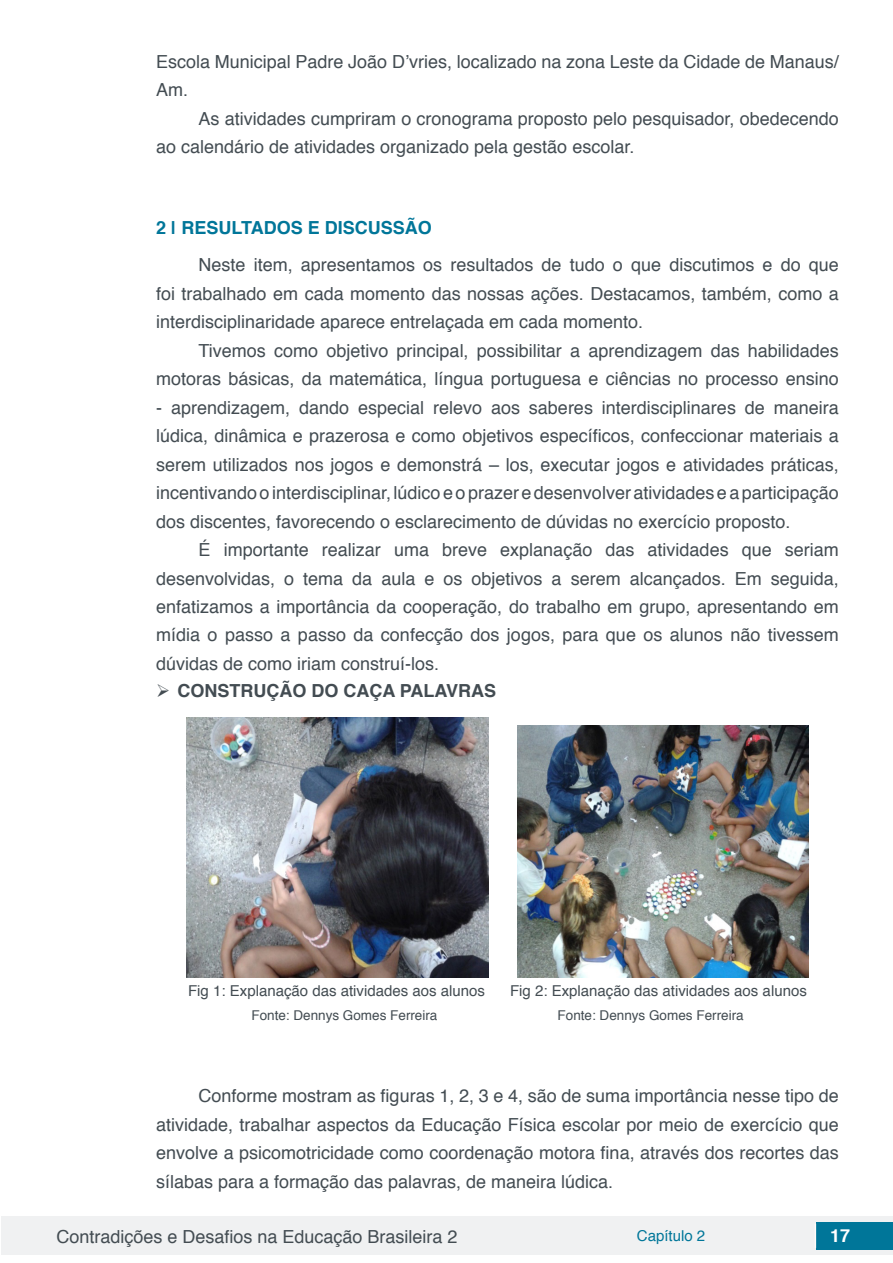
<style>
.page{position:relative;width:893px;height:1263px;background:#fff}
.page>*{position:absolute;margin:0;border:0;box-sizing:border-box;transform-origin:0 0}
.t1{font:18px/28.5px "Helvetica";color:#434c52;text-align:justify}
.t2{font:700 18px "Helvetica";color:#434c52}
.t3{font:700 18px "Helvetica";color:#007699}
.t4{font:700 18px "Helvetica";color:#fff}
.t5{font:15px "Helvetica";color:#434c52}
.t6{font:15px "Helvetica";color:#007699}
.t7{font:13.5px "Helvetica";color:#434c52}
</style>
<div class="page">
<div style="left:1px;top:1216px;width:891px;height:38px;background:#f0f1f2"></div>
<div style="left:816px;top:1222px;width:77px;height:27px;background:#007699"></div>
<svg style="left:815px;top:1224px;width:1px;height:24px"></svg>
<img style="left:187px;top:717px;width:301px;height:261px">
<img style="left:517px;top:725px;width:291px;height:253px">
<p class="t1" style="left:156px;top:47px;width:684px">Escola Municipal Padre João D’vries, localizado na zona Leste da Cidade de Manaus/<br>Am.</p>
<p class="t1" style="left:156px;top:104px;width:684px;text-indent:43px">As atividades cumpriram o cronograma proposto pelo pesquisador, obedecendo ao calendário de atividades organizado pela gestão escolar.</p>
<p class="t3" style="left:156px;top:213px;width:277px">2 | RESULTADOS E DISCUSSÃO</p>
<p class="t1" style="left:156px;top:251px;width:684px;text-indent:43px">Neste item, apresentamos os resultados de tudo o que discutimos e do que foi trabalhado em cada momento das nossas ações. Destacamos, também, como a interdisciplinaridade aparece entrelaçada em cada momento.</p>
<p class="t1" style="left:156px;top:336px;width:684px;text-align:right">Tivemos como objetivo principal, possibilitar a aprendizagem das habilidades motoras básicas, da matemática, língua portuguesa e ciências no processo ensino</p>
<p class="t1" style="left:156px;top:393px;width:684px">- aprendizagem, dando especial relevo aos saberes interdisciplinares de maneira lúdica, dinâmica e prazerosa e como objetivos específicos, confeccionar materiais a serem utilizados nos jogos e demonstrá – los, executar jogos e atividades práticas, incentivando o interdisciplinar, lúdico e o prazer e desenvolver atividades e a participação dos discentes, favorecendo o esclarecimento de dúvidas no exercício proposto.</p>
<p class="t1" style="left:156px;top:536px;width:684px;text-indent:43px">É importante realizar uma breve explanação das atividades que seriam desenvolvidas, o tema da aula e os objetivos a serem alcançados. Em seguida, enfatizamos a importância da cooperação, do trabalho em grupo, apresentando em mídia o passo a passo da confecção dos jogos, para que os alunos não tivessem dúvidas de como iriam construí-los.</p>
<p class="t2" style="left:156px;top:676px;width:341px">➢ CONSTRUÇÃO DO CAÇA PALAVRAS</p>
<p class="t5" style="left:188px;top:979px;width:298px">Fig 1: Explanação das atividades aos alunos</p>
<p class="t5" style="left:510px;top:979px;width:298px">Fig 2: Explanação das atividades aos alunos</p>
<p class="t7" style="left:251px;top:1005px;width:188px">Fonte: Dennys Gomes Ferreira</p>
<p class="t7" style="left:558px;top:1005px;width:188px">Fonte: Dennys Gomes Ferreira</p>
<p class="t1" style="left:156px;top:1082px;width:684px;text-indent:43px">Conforme mostram as figuras 1, 2, 3 e 4, são de suma importância nesse tipo de atividade, trabalhar aspectos da Educação Física escolar por meio de exercício que envolve a psicomotricidade como coordenação motora fina, através dos recortes das sílabas para a formação das palavras, de maneira lúdica.</p>
<p class="t1" style="left:56px;top:1223px;width:403px">Contradições e Desafios na Educação Brasileira 2</p>
<p class="t6" style="left:637px;top:1224px;width:70px">Capítulo 2</p>
<p class="t4" style="left:830px;top:1221px;width:22px">17</p>
</div>
